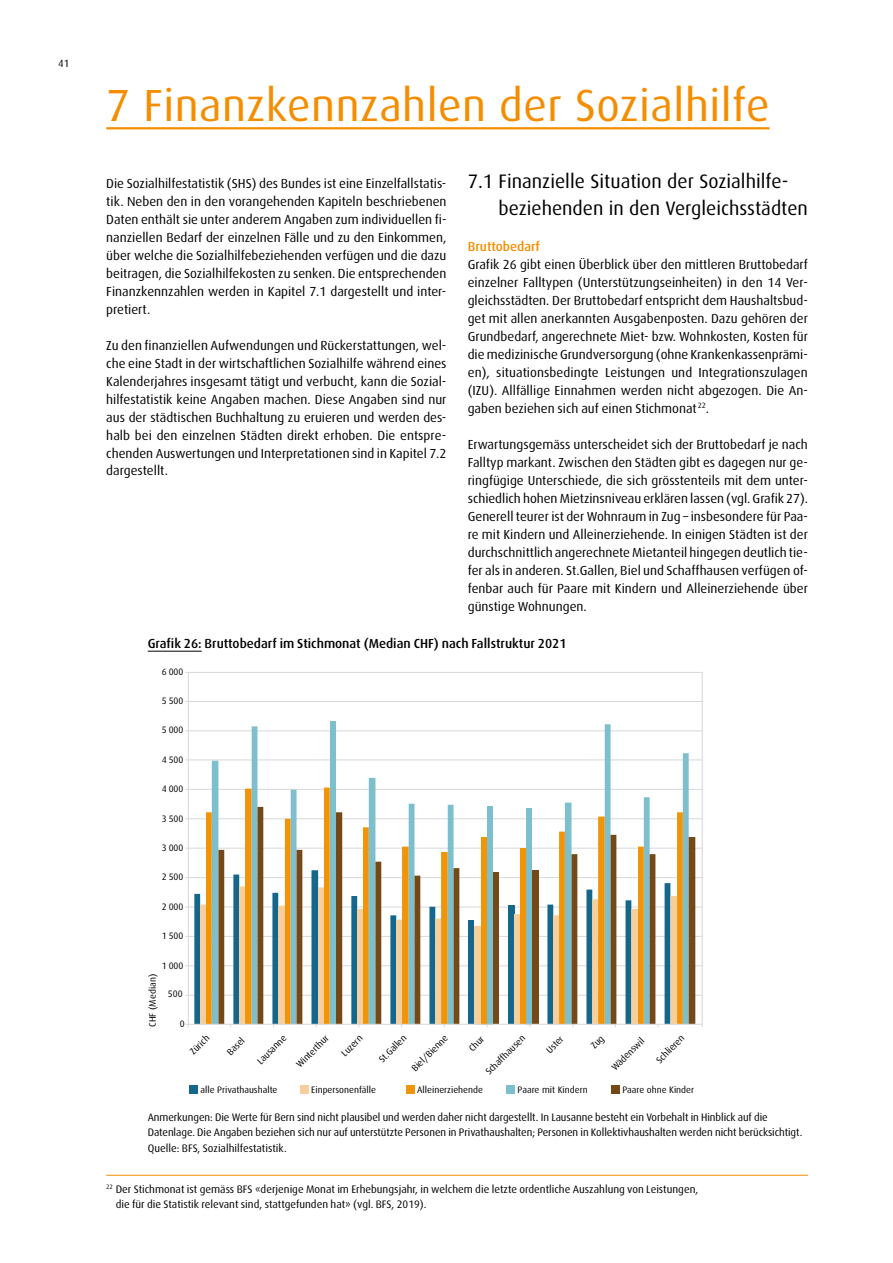
<style>
.page{position:relative;width:893px;height:1263px;background:#fff}
.page>*{position:absolute;margin:0;border:0;box-sizing:border-box;transform-origin:0 0}
.t1{font:45px "Dax";letter-spacing:.01em;color:#f48e00}
.t2{font:19.5px/27px "Dax";color:#000}
.t3{font:13.2px/18px "Dax";color:#000;text-align:justify}
.t4{font:500 13.2px "Dax";color:#000}
.t5{font:500 13.2px "Dax";color:#f48e00}
.t6{font:10.8px/15.8px "Dax";letter-spacing:-.005em;color:#000}
.t7{font:10.5px "Dax";color:#000}
.t8{font:9.3px "Dax";color:#000}
</style>
<div class="page">
<hr style="left:106px;top:127px;width:664px;height:2px;background:#f48e00">
<hr style="left:106px;top:1175px;width:702px;height:1px;background:#f48e00">
<hr style="left:148px;top:651px;width:54px;height:1px;background:#000">
<div style="left:189px;top:1085px;width:8px;height:8px;background:#14668a"></div>
<div style="left:300px;top:1085px;width:8px;height:8px;background:#f7cf9c"></div>
<div style="left:406px;top:1085px;width:8px;height:8px;background:#f29407"></div>
<div style="left:506px;top:1085px;width:9px;height:8px;background:#7dbfcc"></div>
<div style="left:611px;top:1085px;width:8px;height:8px;background:#744917"></div>
<svg style="left:188px;top:672px;width:515px;height:353px"></svg>
<p class="t7" style="left:58px;top:57px;width:13px">41</p>
<h1 class="t1" style="left:106px;top:80px;width:665px">7 Finanzkennzahlen der Sozialhilfe</h1>
<p class="t3" style="left:106px;top:174px;width:342px">Die Sozialhilfestatistik (SHS) des Bundes ist eine Einzelfallstatis&shy;tik. Neben den in den vorangehenden Kapiteln beschriebenen Daten enthält sie unter anderem Angaben zum individuellen fi&shy;nanziellen Bedarf der einzelnen Fälle und zu den Einkommen, über welche die Sozialhilfebeziehenden verfügen und die dazu beitragen, die Sozialhilfekosten zu senken. Die entsprechenden Finanzkennzahlen werden in Kapitel 7.1 dargestellt und inter&shy;pretiert.</p>
<p class="t3" style="left:106px;top:336px;width:342px">Zu den finanziellen Aufwendungen und Rückerstattungen, wel&shy;che eine Stadt in der wirtschaftlichen Sozialhilfe während eines Kalenderjahres insgesamt tätigt und verbucht, kann die Sozial&shy;hilfestatistik keine Angaben machen. Diese Angaben sind nur aus der städtischen Buchhaltung zu eruieren und werden des&shy;halb bei den einzelnen Städten direkt erhoben. Die entspre&shy;chenden Auswertungen und Interpretationen sind in Kapitel 7.2 dargestellt.</p>
<h2 class="t2" style="left:499px;top:167px;width:311px;text-indent:-31px">7.1 Finanzielle Situation der Sozialhilfe&shy;beziehenden in den Vergleichsstädten</h2>
<p class="t5" style="left:468px;top:239px;width:74px">Bruttobedarf</p>
<p class="t3" style="left:468px;top:255px;width:342px">Grafik 26 gibt einen Überblick über den mittleren Bruttobedarf einzelner Falltypen (Unterstützungseinheiten) in den 14 Ver&shy;gleichsstädten. Der Bruttobedarf entspricht dem Haushaltsbud&shy;get mit allen anerkannten Ausgabenposten. Dazu gehören der Grundbedarf, angerechnete Miet- bzw. Wohnkosten, Kosten für die medizinische Grundversorgung (ohne Krankenkassenprämi&shy;en), situationsbedingte Leistungen und Integrationszulagen (IZU). Allfällige Einnahmen werden nicht abgezogen. Die An&shy;gaben beziehen sich auf einen Stichmonat<sup>22</sup>.</p>
<p class="t3" style="left:468px;top:435px;width:342px">Erwartungsgemäss unterscheidet sich der Bruttobedarf je nach Falltyp markant. Zwischen den Städten gibt es dagegen nur ge&shy;ringfügige Unterschiede, die sich grösstenteils mit dem unter&shy;schiedlich hohen Mietzinsniveau erklären lassen (vgl. Grafik 27).<br>Generell teurer ist der Wohnraum in Zug – insbesondere für Paa&shy;re mit Kindern und Alleinerziehende. In einigen Städten ist der durchschnittlich angerechnete Mietanteil hingegen deutlich tie&shy;fer als in anderen. St.Gallen, Biel und Schaffhausen verfügen of&shy;fenbar auch für Paare mit Kindern und Alleinerziehende über günstige Wohnungen.</p>
<p class="t4" style="left:148px;top:636px;width:420px">Grafik 26: Bruttobedarf im Stichmonat (Median CHF) nach Fallstruktur 2021</p>
<p class="t8" style="left:162px;top:666px;width:23px">6 000</p>
<p class="t8" style="left:162px;top:696px;width:23px">5 500</p>
<p class="t8" style="left:162px;top:725px;width:23px">5 000</p>
<p class="t8" style="left:162px;top:754px;width:23px">4 500</p>
<p class="t8" style="left:162px;top:784px;width:23px">4 000</p>
<p class="t8" style="left:162px;top:813px;width:23px">3 500</p>
<p class="t8" style="left:162px;top:843px;width:23px">3 000</p>
<p class="t8" style="left:162px;top:872px;width:23px">2 500</p>
<p class="t8" style="left:162px;top:901px;width:23px">2 000</p>
<p class="t8" style="left:162px;top:931px;width:23px">1 500</p>
<p class="t8" style="left:162px;top:960px;width:23px">1 000</p>
<p class="t8" style="left:147px;top:1027px;width:54px;rotate:-90deg">CHF (Median)</p>
<p class="t8" style="left:168px;top:989px;width:16px">500</p>
<p class="t8" style="left:180px;top:1018px;width:6px">0</p>
<p class="t8" style="left:188px;top:1049px;width:24px;rotate:-45deg">Zürich</p>
<p class="t8" style="left:200px;top:1085px;width:79px">alle Privathaushalte</p>
<p class="t8" style="left:311px;top:1085px;width:66px">Einpersonenfälle</p>
<p class="t8" style="left:417px;top:1085px;width:67px">Alleinerziehende</p>
<p class="t8" style="left:518px;top:1085px;width:72px">Paare mit Kindern</p>
<p class="t8" style="left:622px;top:1085px;width:73px">Paare ohne Kinder</p>
<p class="t8" style="left:225px;top:1050px;width:22px;rotate:-45deg">Basel</p>
<p class="t8" style="left:294px;top:1062px;width:43px;rotate:-45deg">Winterthur</p>
<p class="t8" style="left:339px;top:1051px;width:27px;rotate:-45deg">Luzern</p>
<p class="t8" style="left:377px;top:1057px;width:36px;rotate:-45deg">St.Gallen</p>
<p class="t8" style="left:409px;top:1066px;width:49px;rotate:-45deg">Biel/Bienne</p>
<p class="t8" style="left:467px;top:1046px;width:19px;rotate:-45deg">Chur</p>
<p class="t8" style="left:544px;top:1048px;width:22px;rotate:-45deg">Uster</p>
<p class="t8" style="left:483px;top:1069px;width:53px;rotate:-45deg">Schaffhausen</p>
<p class="t8" style="left:255px;top:1059px;width:38px;rotate:-45deg">Lausanne</p>
<p class="t8" style="left:654px;top:1058px;width:37px;rotate:-45deg">Schlieren</p>
<p class="t8" style="left:609px;top:1065px;width:44px;rotate:-45deg">Wädenswil</p>
<p class="t6" style="left:148px;top:1109px;width:656px">Anmerkungen: Die Werte für Bern sind nicht plausibel und werden daher nicht dargestellt. In Lausanne besteht ein Vorbehalt in Hinblick auf die<br>Datenlage. Die Angaben beziehen sich nur auf unterstützte Personen in Privathaushalten; Personen in Kollektivhaushalten werden nicht berücksichtigt.<br>Quelle: BFS, Sozialhilfestatistik.</p>
<p class="t6" style="left:116px;top:1181px;width:584px;line-height:15px;text-indent:-9px"><sup>22</sup> Der Stichmonat ist gemäss BFS «derjenige Monat im Erhebungsjahr, in welchem die letzte ordentliche Auszahlung von Leistungen, die für die Statistik relevant sind, stattgefunden hat» (vgl. BFS, 2019).</p>
</div>
